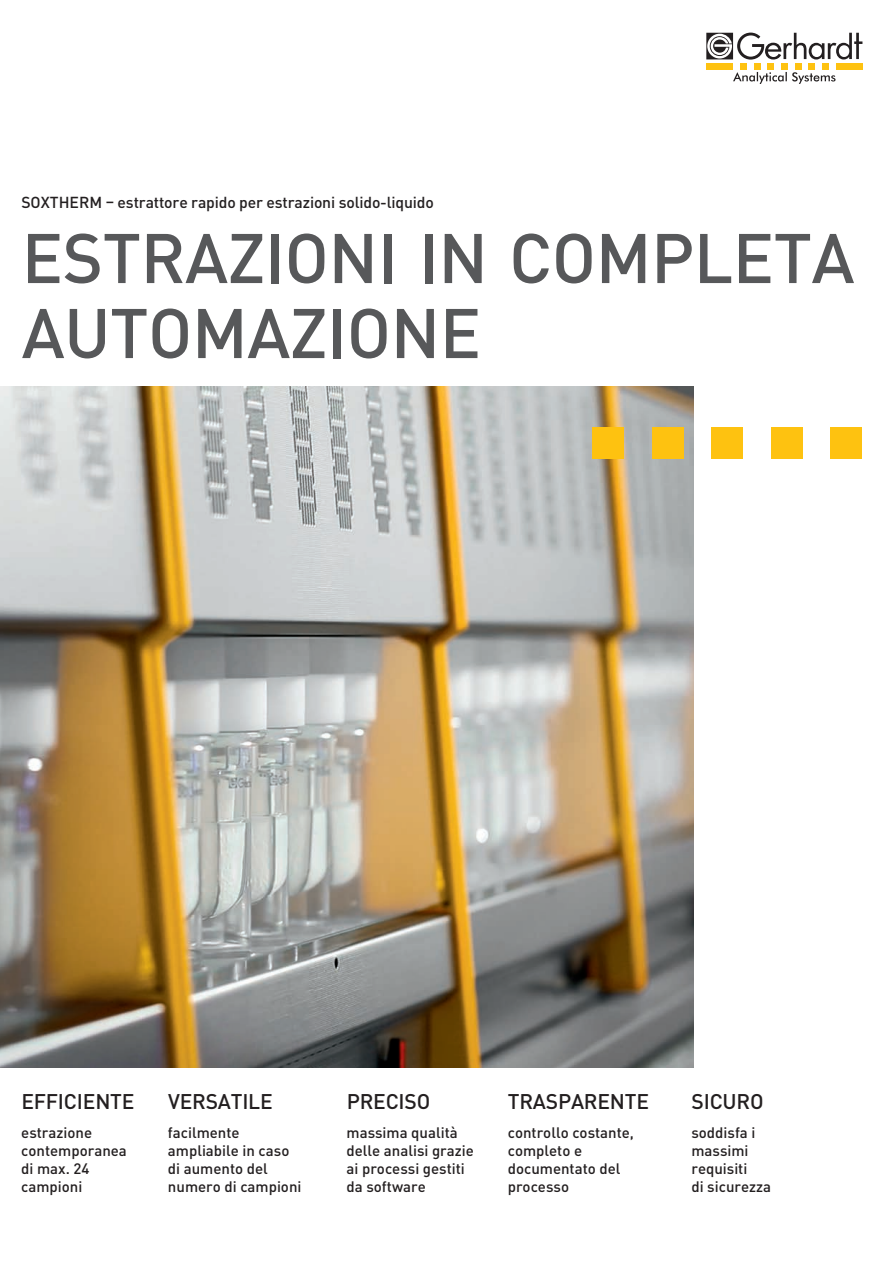
<style>
.page{position:relative;width:893px;height:1263px;background:#fff}
.page>*{position:absolute;margin:0;border:0;box-sizing:border-box;transform-origin:0 0}
.t1{font:500 69px/75px "DINOT";letter-spacing:-.01em;color:#57585a}
.t2{font:500 21px "DINOT";letter-spacing:-.01em;color:#231f20}
.t3{font:500 15.75px "DINOT";letter-spacing:-.01em;color:#231f20}
.t4{font:500 15px/18px "DINOT";color:#231f20}
</style>
<div class="page">
<img style="left:0;top:387px;width:693px;height:680px">
<div style="left:592px;top:427px;width:32px;height:32px;background:#fec210"></div>
<div style="left:652px;top:427px;width:32px;height:32px;background:#fec210"></div>
<div style="left:711px;top:427px;width:32px;height:32px;background:#fec210"></div>
<div style="left:771px;top:427px;width:32px;height:32px;background:#fec210"></div>
<div style="left:830px;top:427px;width:32px;height:32px;background:#fec210"></div>
<svg style="left:706px;top:33px;width:156px;height:27px"></svg>
<div style="left:740px;top:63px;width:7px;height:7px;background:#fec210"></div>
<div style="left:754px;top:63px;width:6px;height:7px;background:#fec210"></div>
<div style="left:767px;top:63px;width:7px;height:7px;background:#fec210"></div>
<div style="left:781px;top:63px;width:7px;height:7px;background:#fec210"></div>
<div style="left:795px;top:63px;width:6px;height:7px;background:#fec210"></div>
<div style="left:808px;top:63px;width:7px;height:7px;background:#fec210"></div>
<div style="left:822px;top:63px;width:7px;height:7px;background:#fec210"></div>
<div style="left:836px;top:63px;width:26px;height:7px;background:#fec210"></div>
<div style="left:706px;top:63px;width:27px;height:7px;background:#fec210"></div>
<svg style="left:733px;top:72px;width:102px;height:12px"></svg>
<p class="t3" style="left:21px;top:192px;width:414px">SOXTHERM – estrattore rapido per estrazioni solido-liquido</p>
<p class="t1" style="left:22px;top:219px;width:834px">ESTRAZIONI IN COMPLETA<br>AUTOMAZIONE</p>
<p class="t2" style="left:21px;top:1088px;width:115px">EFFICIENTE</p>
<p class="t4" style="left:21px;top:1123px;width:72px">estrazione</p>
<p class="t4" style="left:21px;top:1141px;width:107px">contemporanea di max. 24 campioni</p>
<p class="t2" style="left:168px;top:1088px;width:106px">VERSATILE</p>
<p class="t4" style="left:168px;top:1123px;width:135px">facilmente ampliabile in caso di aumento del numero di campioni</p>
<p class="t2" style="left:347px;top:1088px;width:85px">PRECISO</p>
<p class="t4" style="left:347px;top:1123px;width:129px">massima qualità delle analisi grazie</p>
<p class="t4" style="left:347px;top:1159px;width:120px">ai processi gestiti</p>
<p class="t4" style="left:347px;top:1177px;width:81px">da software</p>
<p class="t2" style="left:508px;top:1088px;width:143px">TRASPARENTE</p>
<p class="t2" style="left:691px;top:1088px;width:74px">SICURO</p>
<p class="t4" style="left:508px;top:1123px;width:128px">controllo costante, completo e documentato del processo</p>
<p class="t4" style="left:691px;top:1123px;width:66px">soddisfa i</p>
<p class="t4" style="left:691px;top:1141px;width:59px">massimi</p>
<p class="t4" style="left:691px;top:1159px;width:81px">requisiti<br>di sicurezza</p>
</div>
